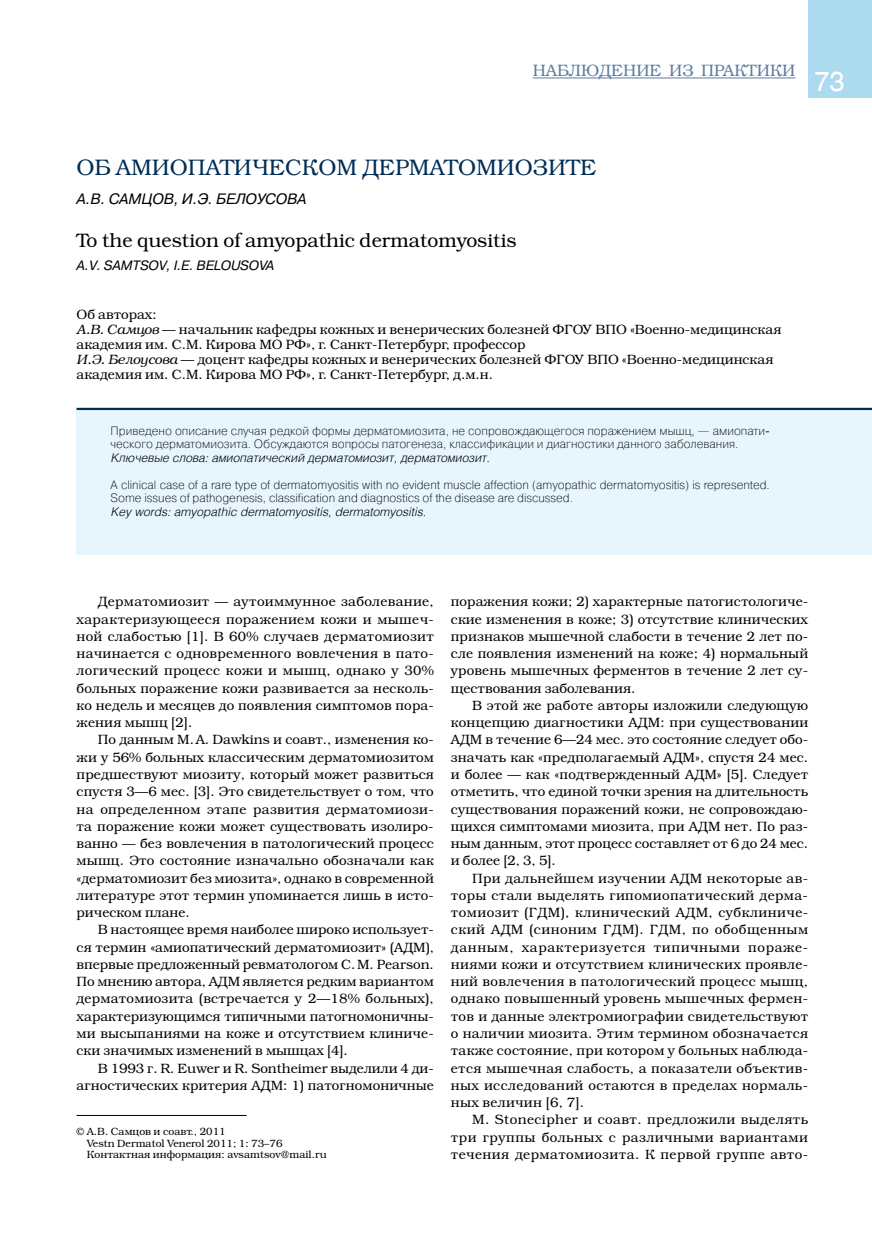
<style>
.page{position:relative;width:872px;height:1234px;background:#fff}
.page>*{position:absolute;margin:0;border:0;box-sizing:border-box;transform-origin:0 0}
.t1{font:27px "Helios";color:#fff}
.t2{font:300 22.5px "Bookman C";color:#002e56}
.t3{font:300 19.5px "Bookman C";color:#000}
.t4{font:300 16.5px "Bookman C";color:#5c7c9f}
.t5{font:italic 15px "Pragmatica C";letter-spacing:-.01em;color:#000}
.t6{font:300 13.5px/17.2px "Bookman C";color:#000;text-align:justify}
.t7{font:italic 13.5px "Pragmatica C";letter-spacing:-.01em;color:#000}
.t8{font:12px/13.5px "Pragmatica Light C";color:#000}
.t9{font:italic 300 12px "Helios";color:#000}
.t10{font:300 10.5px/11.6px "Bookman C";color:#000}
.s1{font-style:italic}
</style>
<div class="page">
<div style="left:808px;top:0;width:64px;height:98px;background:#acdbf0"></div>
<hr style="left:532px;top:77px;width:263px;height:1px;background:#5c7c9f">
<hr style="left:77px;top:1114px;width:170px;height:1px;background:#000">
<div style="left:77px;top:408px;width:795px;height:146px;background:#e7f6fd"></div>
<hr style="left:77px;top:408px;width:795px;height:2px;background:#002e56">
<p class="t4" style="left:532px;top:61px;width:264px">НАБЛЮДЕНИЕ ИЗ ПРАКТИКИ</p>
<h1 class="t1" style="left:814px;top:67px;width:32px">73</h1>
<h2 class="t2" style="left:77px;top:154px;width:521px">ОБ АМИОПАТИЧЕСКОМ ДЕРМАТОМИОЗИТЕ</h2>
<p class="t5" style="left:77px;top:190px;width:231px">А.В. CА МЦОВ, И.Э. БЕЛОУСОВА</p>
<h3 class="t3" style="left:77px;top:228px;width:441px">To the question of amyopathic dermatomyositis</h3>
<p class="t7" style="left:77px;top:258px;width:199px">A.V. SAMTSOV, I.E. BELOUSOVA</p>
<p class="t6" style="left:77px;top:307px;width:706px;line-height:14.9px;text-align:left">Об авторах:<br><span class="s1">А.В. Cамцов</span> — начальник кафедры кожных и венерических болезней ФГОУ ВПО «Военно-медицинская академия им. С.М. Кирова МО РФ», г. Санкт-Петербург, профессор<br><span class="s1">И.Э. Белоусова</span> — доцент кафедры кожных и венерических болезней ФГОУ ВПО «Военно-медицинская академия им. С.М. Кирова МО РФ», г. Санкт-Петербург, д.м.н.</p>
<p class="t8" style="left:111px;top:424px;width:661px">Приведено описание случая редкой формы дерматомиозита, не сопровождающегося поражением мышц, — амиопати&shy;ческого дерматомиозита. Обсуждаются вопросы патогенеза, классификации и диагностики данного заболевания.</p>
<p class="t9" style="left:111px;top:450px;width:380px">Ключевые слова: амиопатический дерматомиозит, дерматомиозит.</p>
<p class="t8" style="left:111px;top:478px;width:661px">A clinical case of a rare type of dermatomyositis with no evident muscle affection (amyopathic dermatomyositis) is represented.<br>Some issues of pathogenesis, classification and diagnostics of the disease are discussed.</p>
<p class="t9" style="left:111px;top:504px;width:317px">Key words: amyopathic dermatomyositis, dermatomyositis.</p>
<p class="t6" style="left:77px;top:593px;width:359px;text-indent:21px">Дерматомиозит — аутоиммунное заболевание, характеризующееся поражением кожи и мышеч&shy;ной слабостью [1]. В 60% случаев дерматомиозит начинается с одновременного вовлечения в пато&shy;логический процесс кожи и мышц, однако у 30% больных поражение кожи развивается за несколь&shy;ко недель и месяцев до появления симптомов пора&shy;жения мышц [2].</p>
<p class="t6" style="left:77px;top:731px;width:359px;text-indent:21px">По данным M.A. Dawkins и соавт., изменения ко&shy;жи у 56% больных классическим дерматомиозитом предшествуют миозиту, который может развиться спустя 3—6 мес. [3]. Это свидетельствует о том, что на определенном этапе развития дерматомиози&shy;та поражение кожи может существовать изолиро&shy;ванно — без вовлечения в патологический процесс мышц. Это состояние изначально обозначали как «дерматомиозит без миозита», однако в современной литературе этот термин упоминается лишь в исто&shy;рическом плане.</p>
<p class="t6" style="left:77px;top:920px;width:359px;text-indent:21px">В настоящее время наиболее широко использует&shy;ся термин «амиопатический дерматомиозит» (АДМ), впервые предложенный ревматологом C.M. Pearson.<br>По мнению автора, АДМ является редким вариантом дерматомиозита (встречается у 2—18% больных), характеризующимся типичными патогномоничны&shy;ми высыпаниями на коже и отсутствием клиниче&shy;ски значимых изменений в мышцах [4].</p>
<p class="t6" style="left:77px;top:1058px;width:359px;text-align:right">В 1993 г. R. Euwer и R. Sontheimer выделили 4 ди&shy;агностических критерия АДМ: 1) патогномоничные</p>
<p class="t10" style="left:87px;top:1125px;width:241px;text-indent:-10px">© А.В. Cамцов и соавт., 2011<br>Vestn Dermatol Venerol 2011; 1: 73–76<br>Контактная информация: avsamtsov@mail.ru</p>
<p class="t6" style="left:451px;top:593px;width:359px">поражения кожи; 2) характерные патогистологиче&shy;ские изменения в коже; 3) отсутствие клинических признаков мышечной слабости в течение 2 лет по&shy;сле появления изменений на коже; 4) нормальный уровень мышечных ферментов в течение 2 лет су&shy;ществования заболевания.</p>
<p class="t6" style="left:451px;top:696px;width:359px;text-indent:21px">В этой же работе авторы изложили следующую концепцию диагностики АДМ: при существовании АДМ в течение 6—24 мес. это состояние следует обо&shy;значать как «предполагаемый АДМ», спустя 24 мес. и более — как «подтвержденный АДМ» [5]. Следует отметить, что единой точки зрения на длительность существования поражений кожи, не сопровождаю&shy;щихся симптомами миозита, при АДМ нет. По раз&shy;ным данным, этот процесс составляет от 6 до 24 мес. и более [2, 3, 5].</p>
<p class="t6" style="left:451px;top:869px;width:359px;text-indent:21px">При дальнейшем изучении АДМ некоторые ав&shy;торы стали выделять гипомиопатический дерма&shy;томиозит (ГДМ), клинический АДМ, субклиниче&shy;ский АДМ (синоним ГДМ). ГДМ, по обобщенным данным, характеризуется типичными пораже&shy;ниями кожи и отсутствием клинических проявле&shy;ний вовлечения в патологический процесс мышц, однако повышенный уровень мышечных фермен&shy;тов и данные электромиографии свидетельствуют о наличии миозита. Этим термином обозначается также состояние, при котором у больных наблюда&shy;ется мышечная слабость, а показатели объектив&shy;ных исследований остаются в пределах нормаль&shy;ных величин [6, 7].</p>
<p class="t6" style="left:451px;top:1110px;width:359px;text-indent:21px">M. Stonecipher и соавт. предложили выделять три группы больных c различными вариантами течения дерматомиозита. К первой группе авто-</p>
</div>
